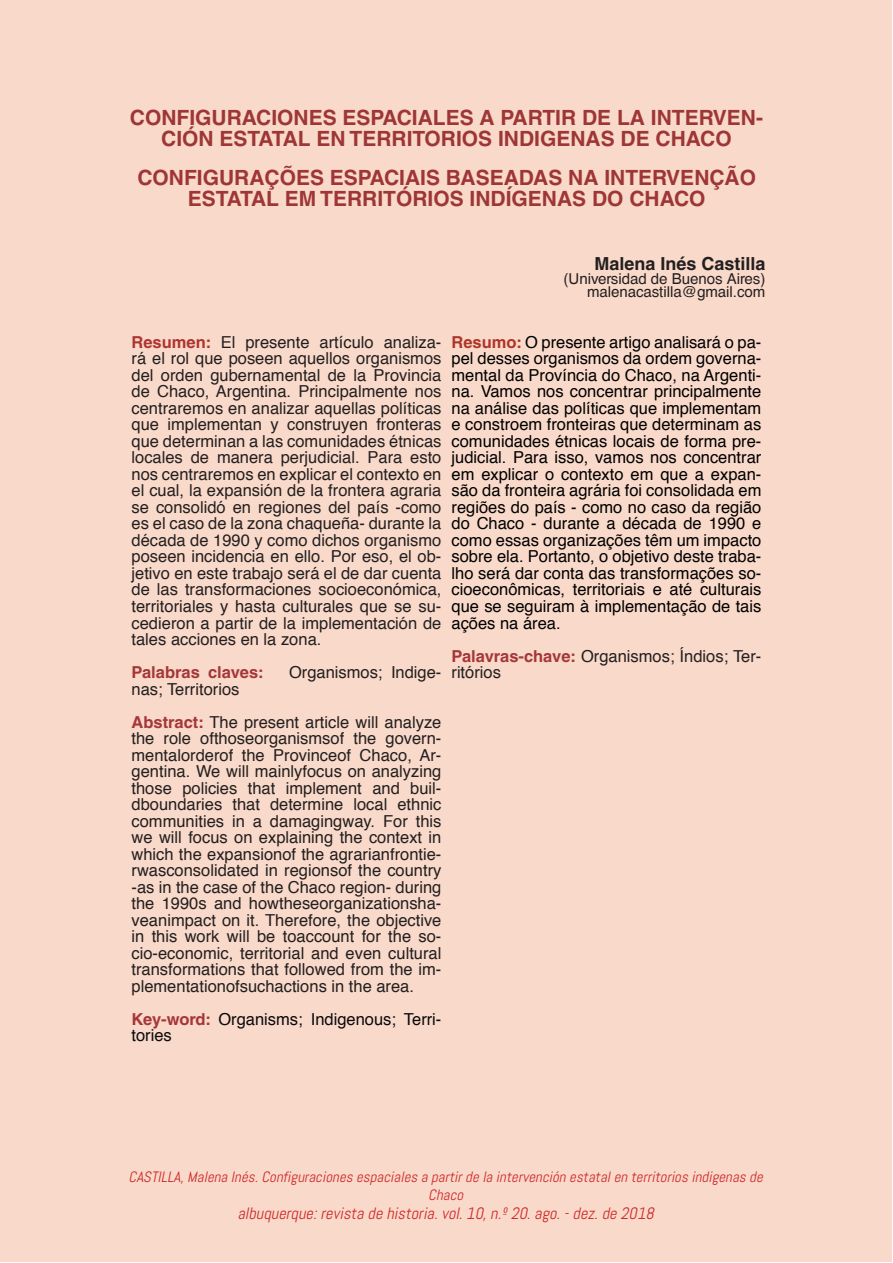
<style>
.page{position:relative;width:893px;height:1263px;background:#fff}
.page>*{position:absolute;margin:0;border:0;box-sizing:border-box;transform-origin:0 0}
.TÍTULO{font:700 21px/21px "Helvetica";color:#9e3637;text-align:center}
.t1{font:700 18px "Helvetica";color:#231f20}
.t2{font:16.5px/16.5px "Helvetica";color:#231f20;text-align:justify}
.t3{font:16.5px/16.5px "Helvetica";color:#000;text-align:justify}
.t4{font:italic 16.5px "Abel";color:#ce272a}
.t5{font:16.5px/16.5px "Helvetica";color:#0b090c}
.t6{font:700 16.5px "Helvetica";color:#a5373a}
.t7{font:italic 15px/18px "Abel";color:#ce272a;text-align:center}
.t8{font:15px "Helvetica S";color:#231f20}
.s1{font-weight:700;color:#ae3531}
.s2{font-weight:700;color:#a5373a}
.s3{font-weight:700;color:#ae3629}
</style>
<div class="page">
<div style="left:0;top:0;width:891px;height:1261px;background:#f9d9c9"></div>
<p class="TÍTULO" style="left:130px;top:107px;width:635px">CONFIGURACIONES ESPACIALES A PARTIR DE LA INTERVEN-<br>CIÓN ESTATAL EN TERRITORIOS INDIGENAS DE CHACO</p>
<p class="TÍTULO" style="left:137px;top:167px;width:620px">CONFIGURAÇÕES ESPACIAIS BASEADAS NA INTERVENÇÃO<br>ESTATAL EM TERRITÓRIOS INDÍGENAS DO CHACO</p>
<p class="t1" style="left:594px;top:253px;width:173px">Malena Inés Castilla</p>
<p class="t8" style="left:564px;top:270px;width:203px">(Universidad de Buenos Aires)</p>
<p class="t8" style="left:587px;top:283px;width:180px">malenacastilla@gmail.com</p>
<p class="t2" style="left:132px;top:334px;width:311px"><span class="s1">Resumen:</span> El presente artículo analiza&shy;rá el rol que poseen aquellos organismos del orden gubernamental de la Provincia de Chaco, Argentina. Principalmente nos centraremos en analizar aquellas políticas que implementan y construyen fronteras que determinan a las comunidades étnicas locales de manera perjudicial. Para esto nos centraremos en explicar el contexto en el cual, la expansión de la frontera agraria se consolidó en regiones del país -como es el caso de la zona chaqueña- durante la década de 1990 y como dichos organismo poseen incidencia en ello. Por eso, el ob&shy;jetivo en este trabajo será el de dar cuenta de las transformaciones socioeconómica, territoriales y hasta culturales que se su&shy;cedieron a partir de la implementación de tales acciones en la zona.</p>
<p class="t6" style="left:132px;top:662px;width:134px">Palabras claves:</p>
<p class="t2" style="left:289px;top:664px;width:154px">Organismos; Indige-</p>
<p class="t2" style="left:132px;top:681px;width:109px">nas; Territorios</p>
<p class="t2" style="left:132px;top:714px;width:311px"><span class="s2">Abstract:</span> The present article will analyze the role ofthoseorganismsof the govern&shy;mentalorderof the Provinceof Chaco, Ar&shy;gentina. We will mainlyfocus on analyzing those policies that implement and buil&shy;dboundaries that determine local ethnic communities in a damagingway. For this we will focus on explaining the context in which the expansionof the agrarianfrontie&shy;rwasconsolidated in regionsof the country -as in the case of the Chaco region- during the 1990s and howtheseorganizationsha&shy;veanimpact on it. Therefore, the objective in this work will be toaccount for the so&shy;cio-economic, territorial and even cultural transformations that followed from the im&shy;plementationofsuchactions in the area.</p>
<p class="t5" style="left:132px;top:1011px;width:311px"><span class="s2">Key-word:</span> Organisms; Indigenous; Terri&shy;tories</p>
<p class="t3" style="left:451px;top:334px;width:311px"><span class="s3">Resumo:</span> O presente artigo analisará o pa&shy;pel desses organismos da ordem governa&shy;mental da Província do Chaco, na Argenti&shy;na. Vamos nos concentrar principalmente na análise das políticas que implementam e constroem fronteiras que determinam as comunidades étnicas locais de forma pre&shy;judicial. Para isso, vamos nos concentrar em explicar o contexto em que a expan&shy;são da fronteira agrária foi consolidada em regiões do país - como no caso da região do Chaco - durante a década de 1990 e como essas organizações têm um impacto sobre ela. Portanto, o objetivo deste traba&shy;lho será dar conta das transformações so&shy;cioeconômicas, territoriais e até culturais que se seguiram à implementação de tais ações na área.</p>
<p class="t2" style="left:451px;top:648px;width:311px"><span class="s2">Palavras-chave:</span> Organismos; Índios; Ter&shy;ritórios</p>
<p class="t7" style="left:128px;top:1167px;width:640px">CASTILLA,MalenaInés.Configuracionesespacialesapartirdelaintervenciónestatalenterritoriosindigenasde<br>Chaco</p>
<p class="t4" style="left:237px;top:1203px;width:422px">albuquerque:revistadehistoria.vol.10,n.º20.ago.-dez.de2018</p>
</div>
